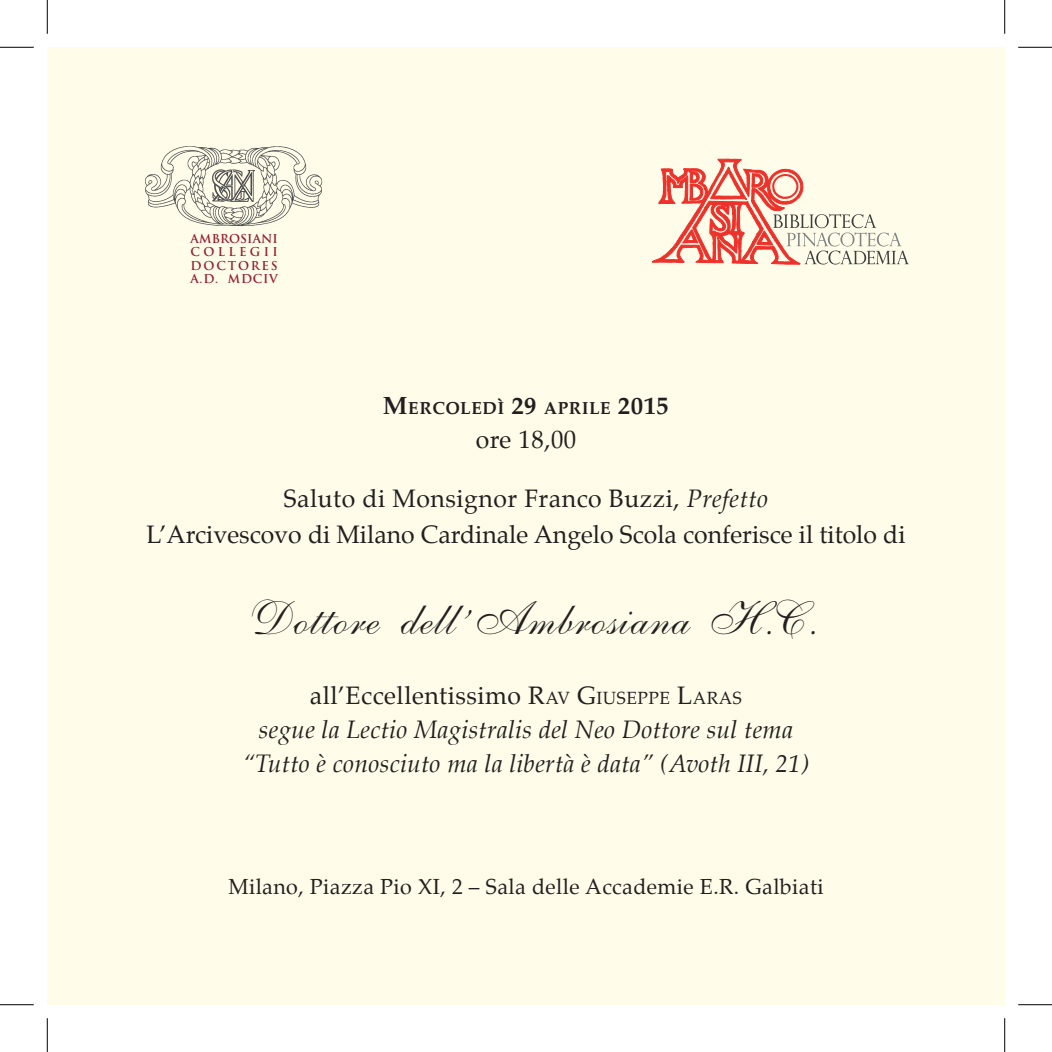
<style>
.page{position:relative;width:1052px;height:1052px;background:#fff}
.page>*{position:absolute;margin:0;border:0;box-sizing:border-box;transform-origin:0 0}
.t1{font:47.25px "Shelley Allegro Script";letter-spacing:.02em;color:#231f20}
.t2{font:italic 24.75px/33.8px "Palatino";letter-spacing:.01em;color:#231f20;text-align:center}
.t3{font:24.75px/36px "Palatino";color:#231f20;text-align:center}
.t4{font:21.38px "Palatino";letter-spacing:.02em;color:#231f20}
.t5{font:700 17.32px "Palatino";letter-spacing:.03em;color:#231f20}
.t6{font:700 11.92px/13.5px "Trajan Pro";letter-spacing:.155em;color:#971a31;text-align:justify}
.t7{font:700 11.92px "Trajan Pro";letter-spacing:.005em;color:#961a31}
.s1{font-size:24.75px}
.s2{font-style:italic}
.s3{font-style:normal}
.s4{font-style:normal;font-size:17.32px}
</style>
<div class="page">
<div style="left:47px;top:47px;width:957px;height:957px;background:#fffde9"></div>
<svg style="left:652px;top:159px;width:256px;height:105px"></svg>
<img style="left:145px;top:146px;width:178px;height:80px">
<hr style="left:0;top:47px;width:34px;height:1px;background:#000">
<hr style="left:1017px;top:47px;width:34px;height:1px;background:#000">
<hr style="left:0;top:1004px;width:34px;height:1px;background:#000">
<hr style="left:1017px;top:1004px;width:34px;height:1px;background:#000">
<hr style="left:47px;top:0;width:1px;height:34px;background:#000">
<hr style="left:47px;top:1017px;width:1px;height:34px;background:#000">
<hr style="left:1004px;top:0;width:1px;height:34px;background:#000">
<hr style="left:1004px;top:1017px;width:1px;height:34px;background:#000">
<p class="t7" style="left:190px;top:231px;width:89px">AMBROSIANI</p>
<p class="t6" style="left:190px;top:245px;width:89px">COLLEGII DOCTORES A.D. MDCIV</p>
<p class="t5" style="left:383px;top:393px;width:287px"><span class="s1">M</span>ERCOLEDÌ <span class="s1">29</span> APRILE <span class="s1">2015</span></p>
<p class="t3" style="left:475px;top:421px;width:102px">ore 18,00</p>
<p class="t3" style="left:146px;top:480px;width:760px">Saluto di Monsignor Franco Buzzi, <span class="s2">Prefetto<br></span>L’Arcivescovo di Milano Cardinale Angelo Scola conferisce il titolo di</p>
<h1 class="t1" style="left:243px;top:590px;width:567px">Dottore dell’ Ambrosiana H.C.</h1>
<p class="t2" style="left:242px;top:678px;width:568px"><span class="s3">all’Eccellentissimo</span> <span class="s3">R</span><span class="s4">AV</span> <span class="s3">G</span><span class="s4">IUSEPPE</span> <span class="s3">L</span><span class="s4">ARAS<br></span>segue la Lectio Magistralis del Neo Dottore sul tema “Tutto è conosciuto ma la libertà è data” (Avoth III, 21)</p>
<p class="t4" style="left:228px;top:869px;width:596px">Milano, Piazza Pio XI, 2 – Sala delle Accademie E.R. Galbiati</p>
</div>
